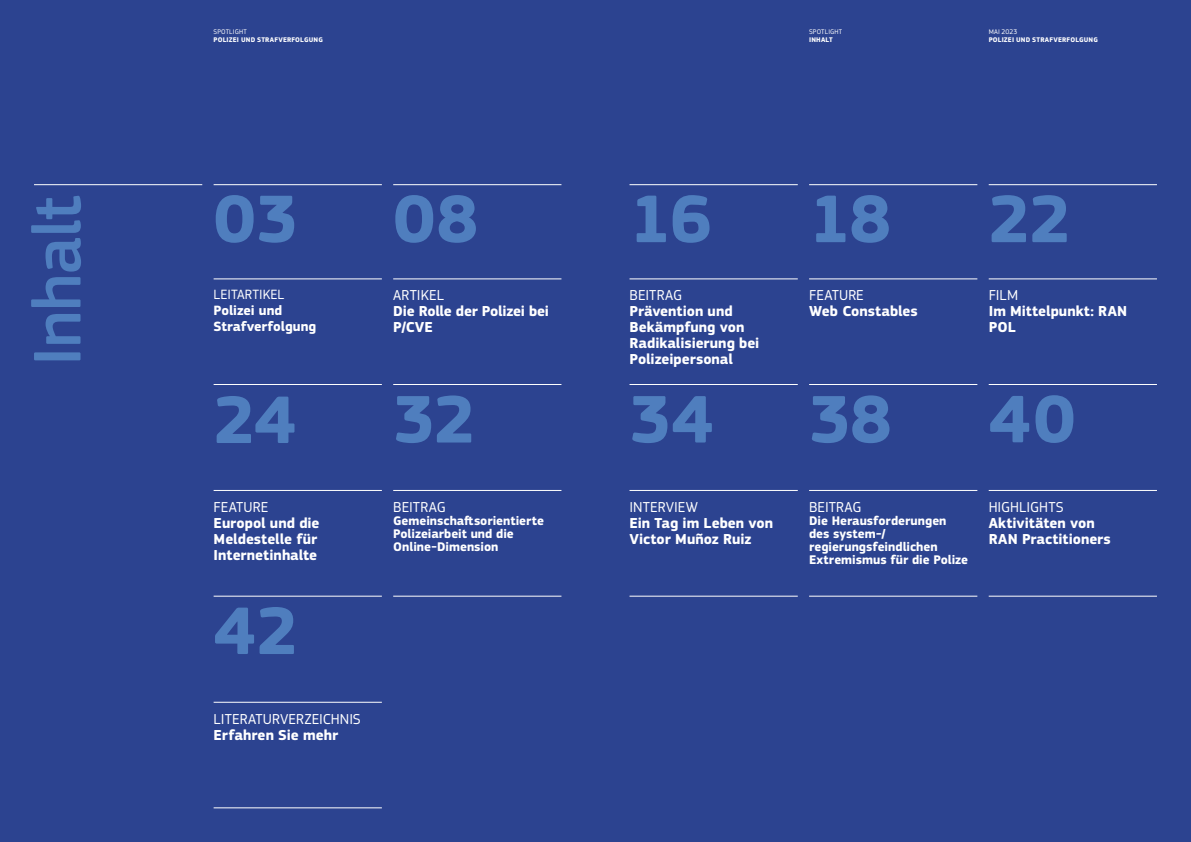
<style>
.page{position:relative;width:1191px;height:842px;background:#2c4390}
.page>*{position:absolute;margin:0;border:0;box-sizing:border-box;transform-origin:0 0}
.t1{font:700 70px "EC Square Sans Pro";letter-spacing:-.01em;color:#4f7ebe}
.t2{font:500 70px "EC Square Sans Pro";letter-spacing:-.01em;color:#4f7ebe}
.t3{font:700 15px/16px "EC Square Sans Pro";color:#fff}
.t4{font:15px "EC Square Sans Pro";letter-spacing:.005em;color:#fff}
.t5{font:700 14px/16px "EC Square Sans Pro";letter-spacing:-.005em;color:#fff}
.t6{font:14px "EC Square Sans Pro";letter-spacing:.005em;color:#fff}
.t7{font:700 13px/13px "EC Square Sans Pro";color:#fff}
.t8{font:700 7px "EC Square Sans Pro";letter-spacing:.025em;color:#fff}
.t9{font:7px "EC Square Sans Pro";letter-spacing:.02em;color:#fff}
</style>
<div class="page">
<hr style="left:214px;top:184px;width:168px;height:1px;background:#fff">
<hr style="left:34px;top:184px;width:168px;height:1px;background:#fff">
<hr style="left:214px;top:384px;width:168px;height:1px;background:#fff">
<hr style="left:214px;top:596px;width:168px;height:1px;background:#fff">
<hr style="left:214px;top:279px;width:168px;height:1px;background:#fff">
<hr style="left:214px;top:490px;width:168px;height:1px;background:#fff">
<hr style="left:214px;top:702px;width:168px;height:1px;background:#fff">
<hr style="left:214px;top:808px;width:168px;height:1px;background:#fff">
<hr style="left:393px;top:184px;width:168px;height:1px;background:#fff">
<hr style="left:393px;top:384px;width:168px;height:1px;background:#fff">
<hr style="left:393px;top:596px;width:168px;height:1px;background:#fff">
<hr style="left:393px;top:279px;width:168px;height:1px;background:#fff">
<hr style="left:393px;top:490px;width:168px;height:1px;background:#fff">
<hr style="left:629px;top:184px;width:168px;height:1px;background:#fff">
<hr style="left:629px;top:384px;width:168px;height:1px;background:#fff">
<hr style="left:629px;top:596px;width:168px;height:1px;background:#fff">
<hr style="left:629px;top:279px;width:168px;height:1px;background:#fff">
<hr style="left:629px;top:490px;width:168px;height:1px;background:#fff">
<hr style="left:809px;top:184px;width:168px;height:1px;background:#fff">
<hr style="left:809px;top:384px;width:168px;height:1px;background:#fff">
<hr style="left:809px;top:596px;width:168px;height:1px;background:#fff">
<hr style="left:988px;top:596px;width:169px;height:1px;background:#fff">
<hr style="left:809px;top:279px;width:168px;height:1px;background:#fff">
<hr style="left:809px;top:490px;width:168px;height:1px;background:#fff">
<hr style="left:988px;top:184px;width:169px;height:1px;background:#fff">
<hr style="left:988px;top:384px;width:169px;height:1px;background:#fff">
<hr style="left:988px;top:279px;width:169px;height:1px;background:#fff">
<hr style="left:988px;top:490px;width:169px;height:1px;background:#fff">
<p class="t9" style="left:214px;top:27px;width:35px">SPOTLIGHT</p>
<p class="t8" style="left:214px;top:35px;width:111px">POLIZEI UND STRAFVERFOLGUNG</p>
<h1 class="t2" style="left:17px;top:366px;width:172px;rotate:-90deg">Inhalt</h1>
<h1 class="t1" style="left:214px;top:177px;width:86px">03</h1>
<p class="t6" style="left:214px;top:287px;width:72px">LEITARTIKEL</p>
<p class="t5" style="left:214px;top:303px;width:104px">Polizei und<br>Strafverfolgung</p>
<h1 class="t1" style="left:214px;top:378px;width:84px">24</h1>
<p class="t4" style="left:214px;top:498px;width:56px">FEATURE</p>
<p class="t3" style="left:214px;top:515px;width:107px">Europol und die<br>Meldestelle für<br>Internetinhalte</p>
<h1 class="t1" style="left:214px;top:589px;width:86px">42</h1>
<p class="t4" style="left:214px;top:710px;width:149px">LITERATURVERZEICHNIS</p>
<p class="t3" style="left:214px;top:727px;width:126px">Erfahren Sie mehr</p>
<h1 class="t1" style="left:393px;top:177px;width:87px">08</h1>
<p class="t4" style="left:393px;top:286px;width:52px">ARTIKEL</p>
<p class="t3" style="left:393px;top:304px;width:157px">Die Rolle der Polizei bei<br>P/CVE</p>
<h1 class="t1" style="left:393px;top:378px;width:84px">32</h1>
<p class="t4" style="left:393px;top:498px;width:54px">BEITRAG</p>
<p class="t7" style="left:393px;top:514px;width:152px">Gemeinschaftsorientierte<br>Polizeiarbeit und die<br>Online-Dimension</p>
<p class="t9" style="left:809px;top:27px;width:35px">SPOTLIGHT</p>
<p class="t8" style="left:809px;top:35px;width:25px">INHALT</p>
<p class="t9" style="left:988px;top:27px;width:30px">MAI 2023</p>
<p class="t8" style="left:988px;top:35px;width:111px">POLIZEI UND STRAFVERFOLGUNG</p>
<h1 class="t1" style="left:629px;top:177px;width:84px">16</h1>
<p class="t4" style="left:629px;top:286px;width:54px">BEITRAG</p>
<p class="t3" style="left:629px;top:304px;width:131px">Prävention und<br>Bekämpfung von<br>Radikalisierung bei<br>Polizeipersonal</p>
<h1 class="t1" style="left:629px;top:378px;width:85px">34</h1>
<p class="t4" style="left:629px;top:498px;width:70px">INTERVIEW</p>
<p class="t3" style="left:629px;top:515px;width:145px">Ein Tag im Leben von<br>Victor Muñoz Ruiz</p>
<h1 class="t1" style="left:809px;top:177px;width:84px">18</h1>
<p class="t4" style="left:809px;top:286px;width:56px">FEATURE</p>
<p class="t3" style="left:809px;top:304px;width:110px">Web Constables</p>
<h1 class="t1" style="left:988px;top:177px;width:84px">22</h1>
<p class="t4" style="left:988px;top:286px;width:31px">FILM</p>
<p class="t3" style="left:988px;top:304px;width:140px">Im Mittelpunkt: RAN<br>POL</p>
<h1 class="t1" style="left:809px;top:378px;width:85px">38</h1>
<h1 class="t1" style="left:988px;top:377px;width:88px">40</h1>
<p class="t4" style="left:809px;top:498px;width:54px">BEITRAG</p>
<p class="t7" style="left:809px;top:514px;width:160px">Die Herausforderungen des system-/ regierungsfeindlichen<br>Extremismus für die Polize</p>
<p class="t4" style="left:988px;top:498px;width:76px">HIGHLIGHTS</p>
<p class="t3" style="left:988px;top:515px;width:124px">Aktivitäten von<br>RAN Practitioners</p>
</div>
